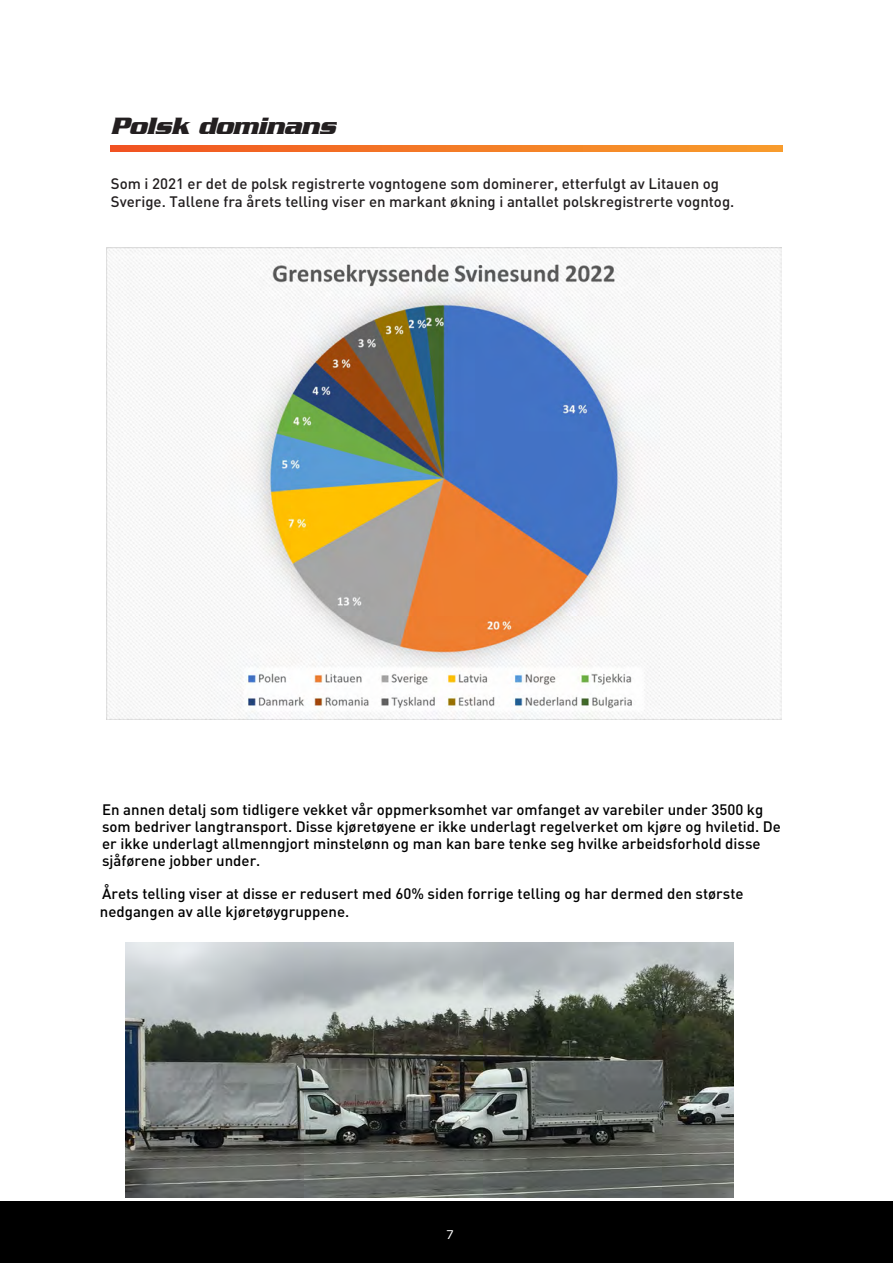
<style>
.page{position:relative;width:893px;height:1263px;background:#fff}
.page>*{position:absolute;margin:0;border:0;box-sizing:border-box;transform-origin:0 0}
.t1{font:italic 700 25.5px "Serpentine";letter-spacing:-.025em;color:#231f20}
.t2{font:500 15px/17.2px "DIN Pro";color:#000}
.t3{font:500 15px/18px "DIN Pro";color:#221e1f}
.t4{font:12px "Verdana";color:#fff}
</style>
<div class="page">
<div style="left:0;top:1201px;width:893px;height:62px;background:#000"></div>
<svg style="left:111px;top:146px;width:671px;height:6px;background:#f47926"></svg>
<img style="left:126px;top:943px;width:607px;height:255px">
<img style="left:106px;top:247px;width:675px;height:473px">
<p class="t1" style="left:111px;top:111px;width:227px">Polsk dominans</p>
<p class="t3" style="left:111px;top:174px;width:625px">Som i 2021 er det de polsk registrerte vogntogene som dominerer, etterfulgt av Litauen og<br>Sverige. Tallene fra årets telling viser en markant økning i antallet polskregistrerte vogntog.</p>
<p class="t2" style="left:102px;top:800px;width:680px">En annen detalj som tidligere vekket vår oppmerksomhet var omfanget av varebiler under 3500 kg som bedriver langtransport. Disse kjøretøyene er ikke underlagt regelverket om kjøre og hviletid. De er ikke underlagt allmenngjort minstelønn og man kan bare tenke seg hvilke arbeidsforhold disse sjåførene jobber under.</p>
<p class="t2" style="left:100px;top:885px;width:645px">Årets telling viser at disse er redusert med 60% siden forrige telling og har dermed den største nedgangen av alle kjøretøygruppene.</p>
<p class="t4" style="left:446px;top:1226px;width:9px">7</p>
</div>
